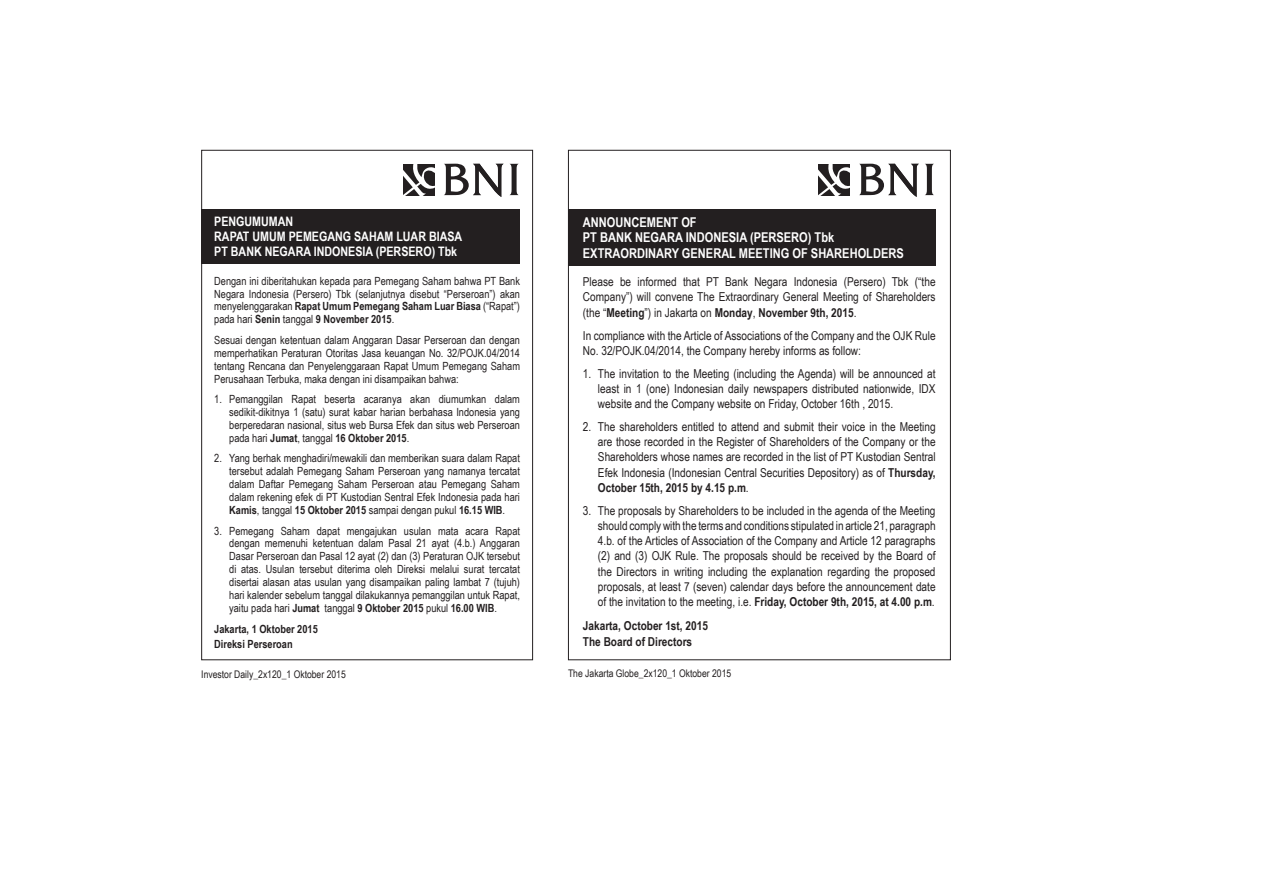
<style>
.page{position:relative;width:1263px;height:893px;background:#fff}
.page>*{position:absolute;margin:0;border:0;box-sizing:border-box;transform-origin:0 0}
.t1{font:700 13.5px/15.8px "Arial Narrow";color:#fff}
.t2{font:700 13.05px/15px "Arial Narrow";color:#fff}
.t3{font:12.3px/15.1px "Arial Narrow";color:#231f20;text-align:justify}
.t4{font:700 12.3px/16.6px "Arial Narrow";color:#231f20}
.t5{font:11.25px/12.9px "Arial Narrow";color:#231f20;text-align:justify}
.t6{font:700 11.25px/14.2px "Arial Narrow";color:#231f20}
.t7{font:10.5px "Arial Narrow";color:#231f20}
.s1{font-weight:700}
</style>
<div class="page">
<svg style="left:403px;top:164px;width:32px;height:31px"></svg>
<svg style="left:444px;top:164px;width:75px;height:33px"></svg>
<div style="left:201px;top:209px;width:319px;height:55px;background:#231f20"></div>
<svg style="left:818px;top:164px;width:32px;height:31px"></svg>
<svg style="left:925px;top:164px;width:9px;height:31px"></svg>
<svg style="left:859px;top:164px;width:60px;height:33px"></svg>
<div style="left:568px;top:209px;width:368px;height:57px;background:#231f20"></div>
<p class="t2" style="left:214px;top:214px;width:250px">PENGUMUMAN<br>RAPAT UMUM PEMEGANG SAHAM LUAR BIASA<br>PT BANK NEGARA INDONESIA (PERSERO) Tbk</p>
<p class="t5" style="left:214px;top:274px;width:307px">Dengan ini diberitahukan kepada para Pemegang Saham bahwa PT Bank Negara Indonesia (Persero) Tbk (selanjutnya disebut “Perseroan”) akan menyelenggarakan <span class="s1">Rapat Umum Pemegang Saham Luar Biasa</span> (“Rapat”) pada hari <span class="s1">Senin</span> tanggal <span class="s1">9 November 2015</span>.</p>
<p class="t5" style="left:214px;top:333px;width:307px">Sesuai dengan ketentuan dalam Anggaran Dasar Perseroan dan dengan memperhatikan Peraturan Otoritas Jasa keuangan No. 32/POJK.04/2014 tentang Rencana dan Penyelenggaraan Rapat Umum Pemegang Saham Perusahaan Terbuka, maka dengan ini disampaikan bahwa:</p>
<p class="t5" style="left:229px;top:393px;width:292px;text-indent:-15px">1. Pemanggilan Rapat beserta acaranya akan diumumkan dalam sedikit--dikitnya 1 (satu) surat kabar harian berbahasa Indonesia yang berperedaran nasional, situs web Bursa Efek dan situs web Perseroan pada hari <span class="s1">Jumat</span>, tanggal <span class="s1">16 Oktober 2015</span>.</p>
<p class="t5" style="left:229px;top:452px;width:292px;text-indent:-15px">2. Yang berhak menghadiri/mewakili dan memberikan suara dalam Rapat tersebut adalah Pemegang Saham Perseroan yang namanya tercatat dalam Daftar Pemegang Saham Perseroan atau Pemegang Saham dalam rekening efek di PT Kustodian Sentral Efek Indonesia pada hari <span class="s1">Kamis</span>, tanggal <span class="s1">15 Oktober 2015</span> sampai dengan pukul <span class="s1">16.15 WIB</span>.</p>
<p class="t5" style="left:229px;top:524px;width:292px;text-indent:-15px">3. Pemegang Saham dapat mengajukan usulan mata acara Rapat dengan memenuhi ketentuan dalam Pasal 21 ayat (4.b.) Anggaran Dasar Perseroan dan Pasal 12 ayat (2) dan (3) Peraturan OJK tersebut di atas. Usulan tersebut diterima oleh Direksi melalui surat tercatat disertai alasan atas usulan yang disampaikan paling lambat 7 (tujuh) hari kalender sebelum tanggal dilakukannya pemanggilan untuk Rapat, yaitu pada hari <span class="s1">Jumat</span> tanggal <span class="s1">9 Oktober 2015</span> pukul <span class="s1">16.00 WIB</span>.</p>
<p class="t6" style="left:214px;top:622px;width:105px">Jakarta, 1 Oktober 2015<br>Direksi Perseroan</p>
<p class="t7" style="left:201px;top:668px;width:146px">Investor Daily_2x120_1 Oktober 2015</p>
<p class="t7" style="left:568px;top:667px;width:165px">The Jakarta Globe_2x120_1 Oktober 2015</p>
<p class="t1" style="left:583px;top:214px;width:322px">ANNOUNCEMENT OF<br>PT BANK NEGARA INDONESIA (PERSERO) Tbk<br>EXTRAORDINARY GENERAL MEETING OF SHAREHOLDERS</p>
<p class="t3" style="left:583px;top:274px;width:354px">Please be informed that PT Bank Negara Indonesia (Persero) Tbk (“the Company”) will convene The Extraordinary General Meeting of Shareholders (the “<span class="s1">Meeting</span>”) in Jakarta on <span class="s1">Monday</span>, <span class="s1">November 9th, 2015</span>.</p>
<p class="t3" style="left:583px;top:327px;width:354px">In compliance with the Article of Associations of the Company and the OJK Rule<br>No. 32/POJK.04/2014, the Company hereby informs as follow:</p>
<p class="t3" style="left:598px;top:366px;width:339px;text-indent:-15px">1. The invitation to the Meeting (including the Agenda) will be announced at least in 1 (one) Indonesian daily newspapers distributed nationwide, IDX website and the Company website on Friday, October 16th , 2015.</p>
<p class="t3" style="left:598px;top:419px;width:339px;text-indent:-15px">2. The shareholders entitled to attend and submit their voice in the Meeting are those recorded in the Register of Shareholders of the Company or the Shareholders whose names are recorded in the list of PT Kustodian Sentral Efek Indonesia (Indonesian Central Securities Depository) as of <span class="s1">Thursday, October 15th, 2015 by 4.15 p.m</span>.</p>
<p class="t3" style="left:598px;top:503px;width:339px;text-indent:-15px">3. The proposals by Shareholders to be included in the agenda of the Meeting should comply with the terms and conditions stipulated in article 21, paragraph 4.b. of the Articles of Association of the Company and Article 12 paragraphs (2) and (3) OJK Rule. The proposals should be received by the Board of the Directors in writing including the explanation regarding the proposed proposals, at least 7 (seven) calendar days before the announcement date of the invitation to the meeting, i.e. <span class="s1">Friday, October 9th, 2015, at 4.00 p.m</span>.</p>
<p class="t4" style="left:583px;top:617px;width:127px">Jakarta, October 1st, 2015<br>The Board of Directors</p>
</div>
